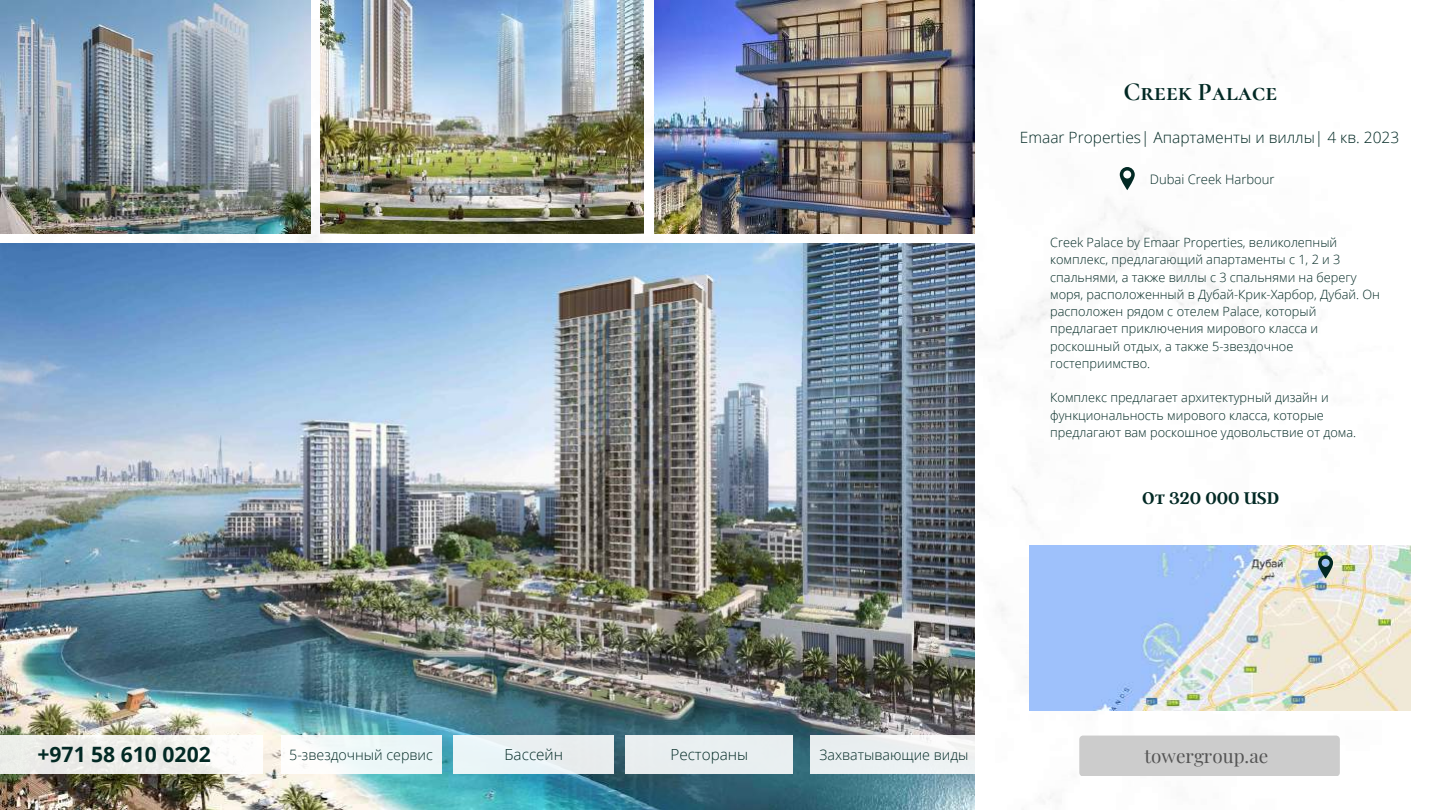
<style>
.page{position:relative;width:1440px;height:810px;background:#fff}
.page>*{position:absolute;margin:0;border:0;box-sizing:border-box;transform-origin:0 0}
.t1{font:700 25.4px "Cormorant SC";color:#022924}
.t2{font:700 21.1px "Open Sans";color:#022924}
.t3{font:18.9px "Playfair Display";color:#545454}
.t4{font:600 18.8px "Argent CF";color:#022924}
.t5{font:300 15.5px "Open Sans";color:#022924}
.t6{font:300 15.3px "Open Sans";color:#022924}
.t7{font:300 14.3px "Open Sans";color:#022924}
.t8{font:300 13.1px "Open Sans";color:#022924}
.t9{font:300 12.8px/17.2px "Open Sans";color:#022924}
</style>
<div class="page">
<img style="left:0;top:0;width:1411px;height:810px">
<img style="left:0;top:244px;width:974px;height:566px">
<img style="left:0;top:0;width:311px;height:233px">
<img style="left:321px;top:0;width:322px;height:234px">
<img style="left:654px;top:0;width:320px;height:233px">
<div style="left:1079px;top:736px;width:261px;height:40px;background:#ccc;border-radius:4px"></div>
<svg style="left:1120px;top:167px;width:15px;height:23px"></svg>
<div style="left:0;top:736px;width:262px;height:38px;background:linear-gradient(to right,#e7e8e3,#faf9f7)"></div>
<div style="left:281px;top:736px;width:160px;height:38px;background:linear-gradient(to right,#fdfdfc,#e6f5f6)"></div>
<div style="left:454px;top:736px;width:160px;height:38px;background:#e9f0f2"></div>
<div style="left:626px;top:736px;width:167px;height:38px;background:#e9eff0"></div>
<div style="left:810px;top:736px;width:168px;height:38px;background:linear-gradient(to right,#e7edf0,#f3f5f5)"></div>
<img style="left:1029px;top:546px;width:381px;height:165px">
<svg style="left:1318px;top:555px;width:15px;height:24px"></svg>
<h1 class="t1" style="left:1123px;top:76px;width:155px">Creek Palace</h1>
<p class="t5" style="left:1020px;top:126px;width:381px">Emaar Properties| Апартаменты и виллы| 4 кв. 2023</p>
<p class="t8" style="left:1150px;top:170px;width:126px">Dubai Creek Harbour</p>
<p class="t9" style="left:1050px;top:234px;width:331px">Creek Palace by Emaar Properties, великолепный комплекс, предлагающий апартаменты с 1, 2 и 3 спальнями, а также виллы с 3 спальнями на берегу моря, расположенный в Дубай-Крик-Харбор, Дубай. Он расположен рядом с отелем Palace, который предлагает приключения мирового класса и роскошный отдых, а также 5-звездочное гостеприимство.</p>
<p class="t9" style="left:1050px;top:389px;width:307px">Комплекс предлагает архитектурный дизайн и функциональность мирового класса, которые предлагают вам роскошное удовольствие от дома.</p>
<h3 class="t4" style="left:1142px;top:485px;width:138px">От 320 000 USD</h3>
<h2 class="t2" style="left:37px;top:740px;width:175px">+971 58 610 0202</h2>
<p class="t7" style="left:289px;top:744px;width:145px">5-звездочный сервис</p>
<p class="t6" style="left:505px;top:744px;width:60px">Бассейн</p>
<p class="t6" style="left:670px;top:744px;width:79px">Рестораны</p>
<p class="t7" style="left:820px;top:744px;width:150px">Захватывающие виды</p>
<h3 class="t3" style="left:1145px;top:743px;width:125px">towergroup.ae</h3>
</div>
